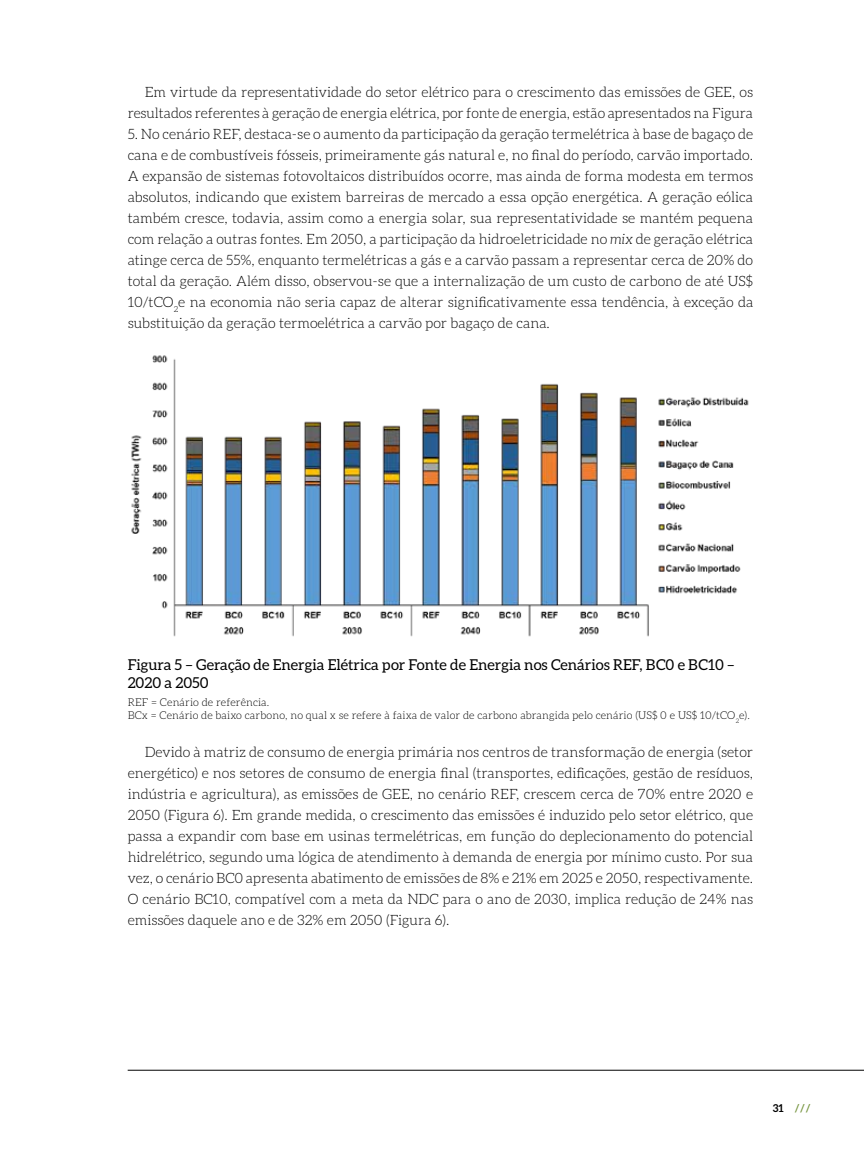
<style>
.page{position:relative;width:864px;height:1149px;background:#fff}
.page>*{position:absolute;margin:0;border:0;box-sizing:border-box;transform-origin:0 0}
.t1{font:15px/18px "Aleo";color:#000}
.t2{font:300 14.25px/21px "Aleo";color:#000;text-align:justify}
.t3{font:300 10.8px/13.5px "Aleo";letter-spacing:.01em;color:#000}
.t4{font:700 10.8px "Aleo";color:#76943f}
.s1{font-style:italic}
.s2{color:#000}
</style>
<div class="page">
<hr style="left:128px;top:1069px;width:735px;height:1px;background:#000">
<img style="left:131px;top:355px;width:618px;height:282px">
<p class="t2" style="left:128px;top:81px;width:626px;text-align:right">Em virtude da representatividade do setor elétrico para o crescimento das emissões de GEE, os resultados referentes à geração de energia elétrica, por fonte de energia, estão apresentados na Figura</p>
<p class="t2" style="left:128px;top:123px;width:627px">5. No cenário REF, destaca-se o aumento da participação da geração termelétrica à base de bagaço de cana e de combustíveis fósseis, primeiramente gás natural e, no final do período, carvão importado.<br>A expansão de sistemas fotovoltaicos distribuídos ocorre, mas ainda de forma modesta em termos absolutos, indicando que existem barreiras de mercado a essa opção energética. A geração eólica também cresce, todavia, assim como a energia solar, sua representatividade se mantém pequena com relação a outras fontes. Em 2050, a participação da hidroeletricidade no <span class="s1">mix</span> de geração elétrica atinge cerca de 55%, enquanto termelétricas a gás e a carvão passam a representar cerca de 20% do total da geração. Além disso, observou-se que a internalização de um custo de carbono de até US$ 10/tCO<sub>2</sub>e na economia não seria capaz de alterar significativamente essa tendência, à exceção da substituição da geração termoelétrica a carvão por bagaço de cana.</p>
<p class="t1" style="left:128px;top:655px;width:608px">Figura 5 – Geração de Energia Elétrica por Fonte de Energia nos Cenários REF, BC0 e BC10 –<br>2020 a 2050</p>
<p class="t3" style="left:128px;top:694px;width:623px">REF = Cenário de referência.<br>BCx = Cenário de baixo carbono, no qual x se refere à faixa de valor de carbono abrangida pelo cenário (US$ 0 e US$ 10/tCO<sub>2</sub>e).</p>
<p class="t2" style="left:128px;top:741px;width:626px;text-indent:17px">Devido à matriz de consumo de energia primária nos centros de transformação de energia (setor energético) e nos setores de consumo de energia final (transportes, edificações, gestão de resíduos, indústria e agricultura), as emissões de GEE, no cenário REF, crescem cerca de 70% entre 2020 e 2050 (Figura 6). Em grande medida, o crescimento das emissões é induzido pelo setor elétrico, que passa a expandir com base em usinas termelétricas, em função do deplecionamento do potencial hidrelétrico, segundo uma lógica de atendimento à demanda de energia por mínimo custo. Por sua vez, o cenário BC0 apresenta abatimento de emissões de 8% e 21% em 2025 e 2050, respectivamente.<br>O cenário BC10, compatível com a meta da NDC para o ano de 2030, implica redução de 24% nas emissões daquele ano e de 32% em 2050 (Figura 6).</p>
<p class="t4" style="left:772px;top:1101px;width:39px"><span class="s2">31</span> ///</p>
</div>
